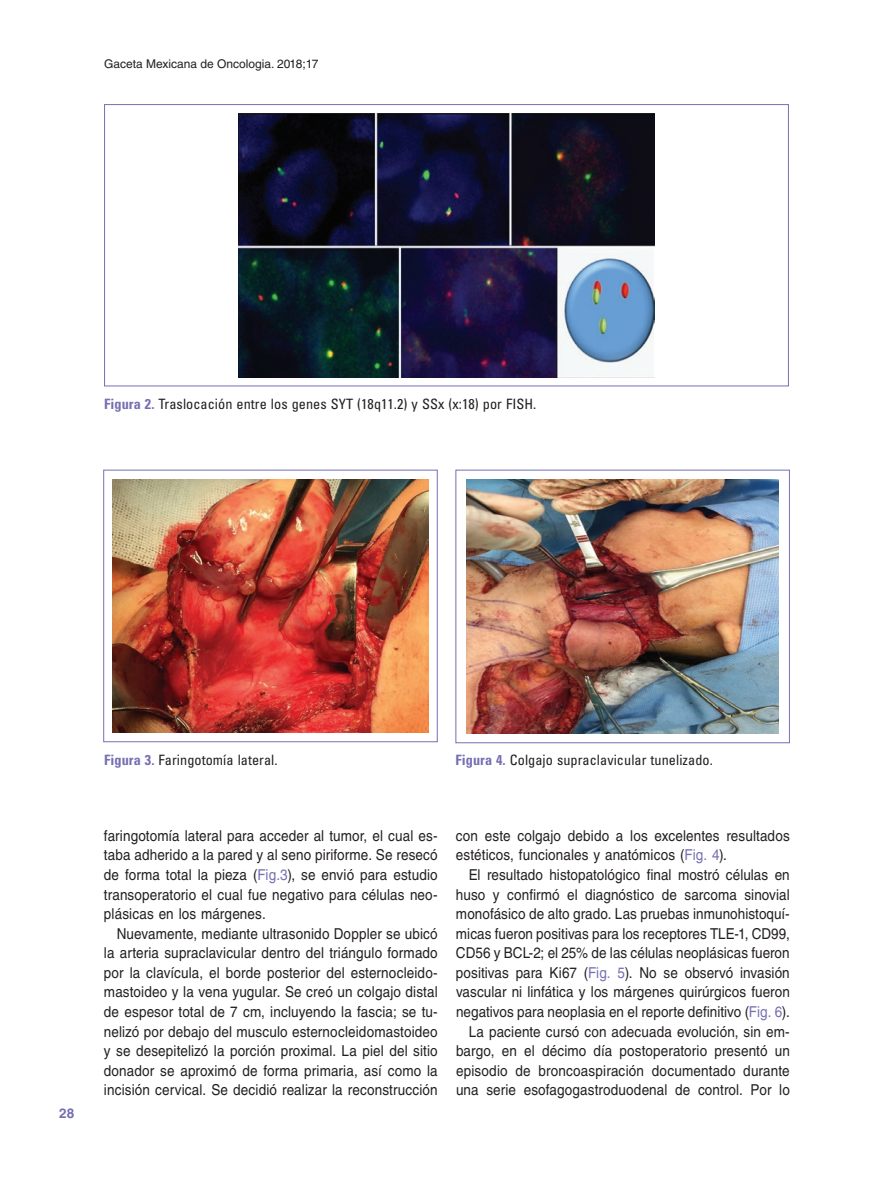
<style>
.page{position:relative;width:893px;height:1191px;background:#fff}
.page>*{position:absolute;margin:0;border:0;box-sizing:border-box;transform-origin:0 0}
.t1{font:15px/19.5px "Helvetica LT Std";letter-spacing:.005em;color:#231f20;text-align:justify;scale:.9 1}
.t2{font:condensed 14.25px "Univers LT Std";letter-spacing:.005em;color:#231f20}
.t3{font:700 13.5px "Helvetica LT Std";color:#756fb3}
.t4{font:12px "Helvetica LT Std";color:#231f20}
.s1{font-weight:700;color:#756fb3}
.s2{color:#756fb3}
</style>
<div class="page">
<img style="left:113px;top:479px;width:315px;height:254px">
<div style="left:103px;top:470px;width:335px;height:272px;border:1px solid #756fb3"></div>
<img style="left:467px;top:479px;width:311px;height:255px">
<div style="left:455px;top:470px;width:335px;height:273px;border:1px solid #756fb3"></div>
<img style="left:238px;top:113px;width:417px;height:264px">
<p class="t4" style="left:104px;top:57px;width:216px">Gaceta Mexicana de Oncologia. 2018;17</p>
<p class="t2" style="left:104px;top:395px;width:434px"><span class="s1">Figura 2.</span> Traslocación entre los genes SYT (18q11.2) y SSx (x:18) por FISH.</p>
<p class="t3" style="left:59px;top:1104px;width:17px">28</p>
<p class="t2" style="left:104px;top:751px;width:175px"><span class="s1">Figura 3.</span> Faringotomía lateral.</p>
<p class="t2" style="left:455px;top:751px;width:259px"><span class="s1">Figura 4.</span> Colgajo supraclavicular tunelizado.</p>
<p class="t1" style="left:104px;top:825px;width:372px">faringotomía lateral para acceder al tumor, el cual es&shy;taba adherido a la pared y al seno piriforme. Se resecó de forma total la pieza (<span class="s2">Fig.3</span>), se envió para estudio transoperatorio el cual fue negativo para células neo&shy;plásicas en los márgenes.</p>
<p class="t1" style="left:104px;top:923px;width:372px;text-indent:13px">Nuevamente, mediante ultrasonido Doppler se ubicó la arteria supraclavicular dentro del triángulo formado por la clavícula, el borde posterior del esternocleido&shy;mastoideo y la vena yugular. Se creó un colgajo distal de espesor total de 7 cm, incluyendo la fascia; se tu&shy;nelizó por debajo del musculo esternocleidomastoideo y se desepitelizó la porción proximal. La piel del sitio donador se aproximó de forma primaria, así como la incisión cervical. Se decidió realizar la reconstrucción</p>
<p class="t1" style="left:456px;top:825px;width:372px">con este colgajo debido a los excelentes resultados estéticos, funcionales y anatómicos (<span class="s2">Fig. 4</span>).</p>
<p class="t1" style="left:456px;top:865px;width:372px;text-align:right">El resultado histopatológico final mostró células en huso y confirmó el diagnóstico de sarcoma sinovial monofásico de alto grado. Las pruebas inmunohistoquí&shy;micas fueron positivas para los receptores TLE-1, CD99, CD56 y BCL-2; el 25% de las células neoplásicas fueron positivas para Ki67 (<span class="s2">Fig. 5</span>). No se observó invasión vascular ni linfática y los márgenes quirúrgicos fueron negativos para neoplasia en el reporte definitivo (<span class="s2">Fig. 6</span>).<br>La paciente cursó con adecuada evolución, sin em&shy;bargo, en el décimo día postoperatorio presentó un episodio de broncoaspiración documentado durante una serie esofagogastroduodenal de control. Por lo</p>
</div>
